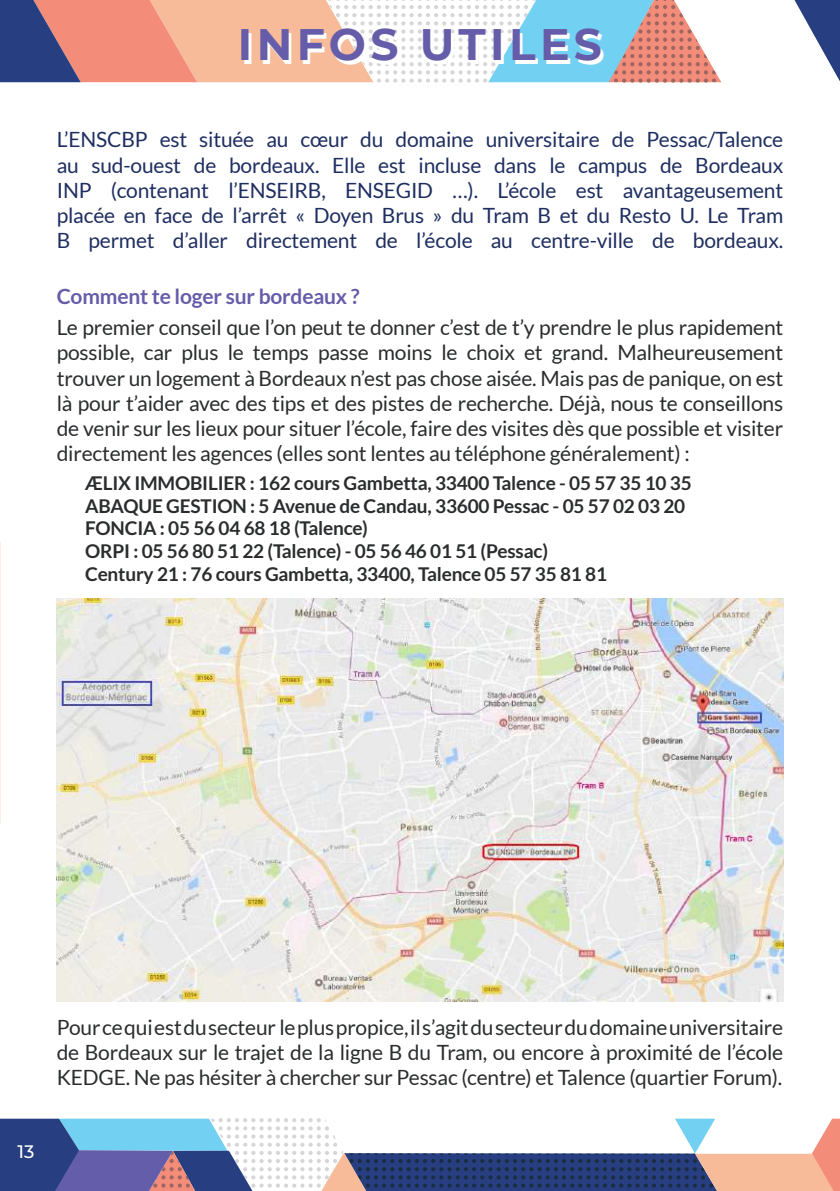
<style>
.page{position:relative;width:840px;height:1191px;background:#fff}
.page>*{position:absolute;margin:0;border:0;box-sizing:border-box;transform-origin:0 0}
.t1{font:700 44px "Montserrat";letter-spacing:.1em;color:#655da9}
.t2{font:21px/25.2px "Lato";letter-spacing:-.01em;color:#2a2c2d;text-align:justify}
.t3{font:21px/25.2px "Lato";letter-spacing:-.01em;color:#1e2e60;text-align:justify}
.t4{font:700 21px "Lato";letter-spacing:-.01em;color:#655da9}
.t5{font:700 19px/22.8px "Lato";letter-spacing:-.01em;color:#2a2c2d}
.t6{font:500 18px "Montserrat";color:#fff}
</style>
<div class="page">
<svg style="left:0;top:0;width:839px;height:82px"></svg>
<svg style="left:0;top:1118px;width:839px;height:73px"></svg>
<img style="left:186px;top:1126px;width:61px;height:61px">
<img style="left:57px;top:599px;width:725px;height:402px">
<h1 class="t1" style="left:238px;top:13px;width:365px">INFOS UTILES</h1>
<p class="t3" style="left:57px;top:127px;width:727px">L’ENSCBP est située au cœur du domaine universitaire de Pessac/Talence au sud-ouest de bordeaux. Elle est incluse dans le campus de Bordeaux INP (contenant l’ENSEIRB, ENSEGID …). L’école est avantageusement placée en face de l’arrêt « Doyen Brus » du Tram B et du Resto U. Le Tram B permet d’aller directement de l’école au centre-ville de bordeaux.</p>
<p class="t4" style="left:57px;top:284px;width:304px">Comment te loger sur bordeaux ?</p>
<p class="t2" style="left:57px;top:315px;width:727px">Le premier conseil que l’on peut te donner c’est de t’y prendre le plus rapidement possible, car plus le temps passe moins le choix et grand. Malheureusement trouver un logement à Bordeaux n’est pas chose aisée. Mais pas de panique, on est là pour t’aider avec des tips et des pistes de recherche. Déjà, nous te conseillons de venir sur les lieux pour situer l’école, faire des visites dès que possible et visiter directement les agences (elles sont lentes au téléphone généralement) :</p>
<p class="t5" style="left:85px;top:471px;width:608px">ÆLIX IMMOBILIER : 162 cours Gambetta, 33400 Talence - 05 57 35 10 35<br>ABAQUE GESTION : 5 Avenue de Candau, 33600 Pessac - 05 57 02 03 20<br>FONCIA : 05 56 04 68 18 (Talence)<br>ORPI : 05 56 80 51 22 (Talence) - 05 56 46 01 51 (Pessac)<br>Century 21 : 76 cours Gambetta, 33400, Talence 05 57 35 81 81</p>
<p class="t6" style="left:18px;top:1138px;width:18px">13</p>
<p class="t2" style="left:57px;top:1014px;width:727px">Pour ce qui est du secteur le plus propice, il s’agit du secteur du domaine universitaire de Bordeaux sur le trajet de la ligne B du Tram, ou encore à proximité de l’école KEDGE. Ne pas hésiter à chercher sur Pessac (centre) et Talence (quartier Forum).</p>
</div>
